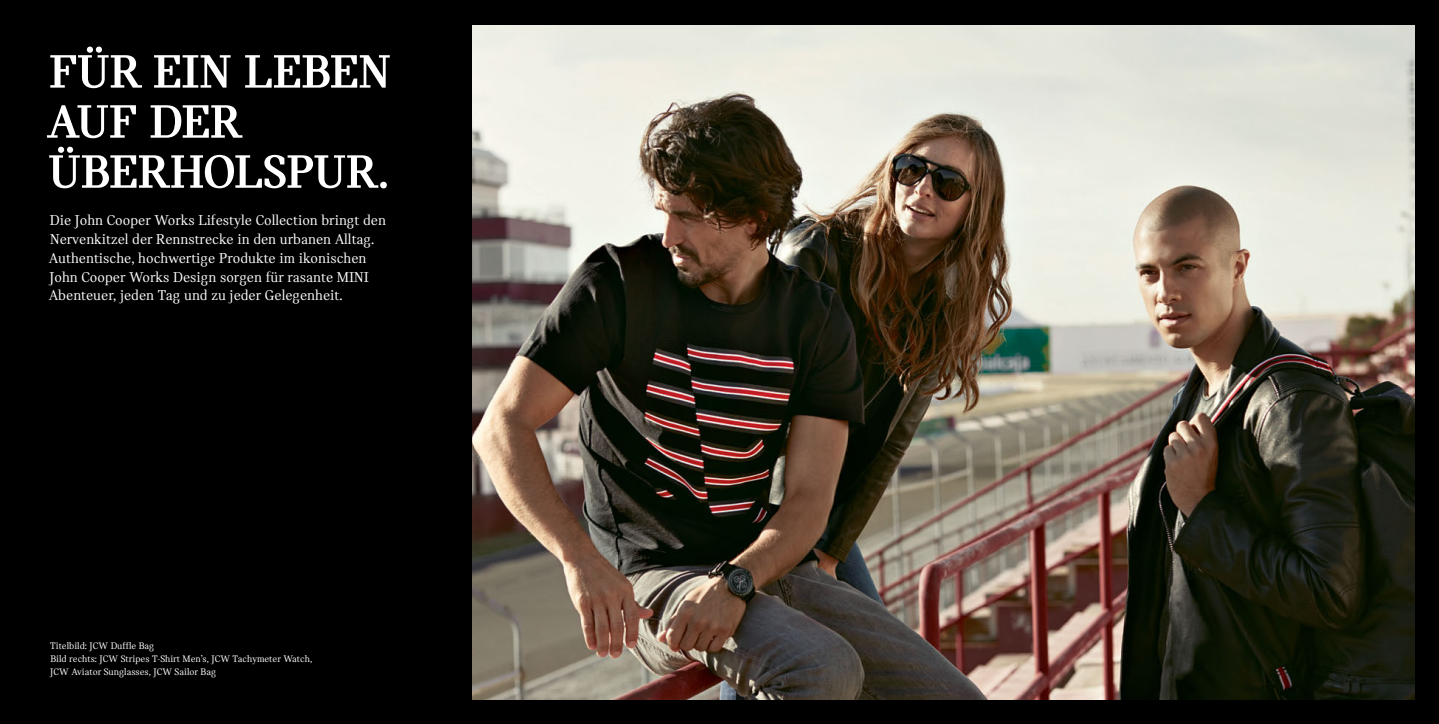
<style>
.page{position:relative;width:1439px;height:724px;background:#fff}
.page>*{position:absolute;margin:0;border:0;box-sizing:border-box;transform-origin:0 0}
.t1{font:700 50px/50px "MINI Serif";color:#fff}
.t2{font:15px/18.8px "MINI Serif";color:#fff}
.t3{font:10px/12.5px "MINI Serif";color:#fff}
</style>
<div class="page">
<div style="left:0;top:0;width:719px;height:723px;background:#000"></div>
<img style="left:472px;top:25px;width:247px;height:673px">
<div style="left:719px;top:0;width:719px;height:723px;background:#000"></div>
<img style="left:719px;top:25px;width:695px;height:673px">
<h1 class="t1" style="left:47px;top:46px;width:345px">FÜR EIN LEBEN<br>AUF DER<br>ÜBERHOLSPUR.</h1>
<p class="t2" style="left:49px;top:211px;width:339px">Die John Cooper Works Lifestyle Collection bringt den Nervenkitzel der Rennstrecke in den urbanen Alltag.<br>Authentische, hochwertige Produkte im ikonischen John Cooper Works Design sorgen für rasante MINI Abenteuer, jeden Tag und zu jeder Gelegenheit.</p>
<p class="t3" style="left:50px;top:639px;width:263px">Titelbild: JCW Duffle Bag<br>Bild rechts: JCW Stripes T-Shirt Men’s, JCW Tachymeter Watch,<br>JCW Aviator Sunglasses, JCW Sailor Bag</p>
</div>
